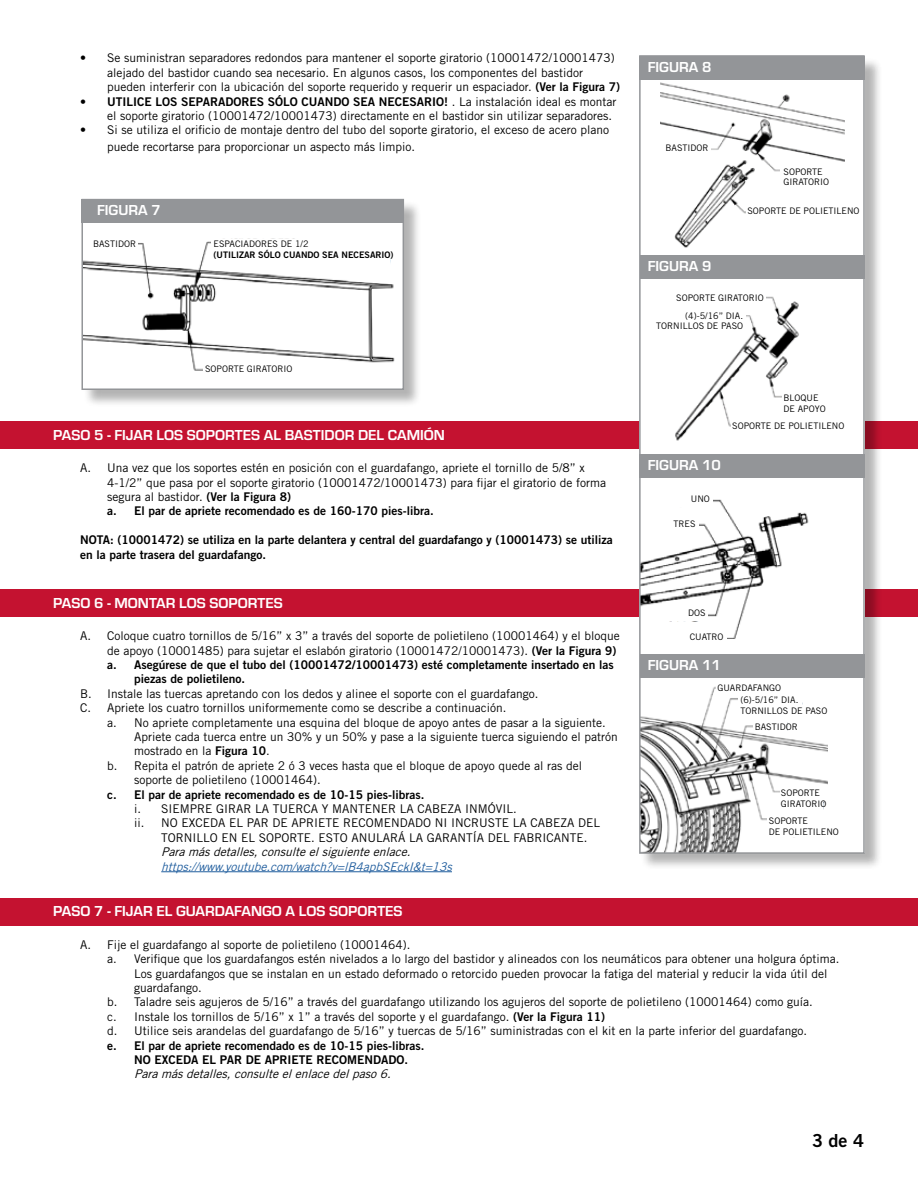
<style>
.page{position:relative;width:918px;height:1188px;background:#fff}
.page>*{position:absolute;margin:0;border:0;box-sizing:border-box;transform-origin:0 0}
.t1{font:18px "Trade Gothic LT Std Bd 2";color:#000}
.t2{font:700 15px "Eurostile";color:#fff}
.t3{font:12px/14.4px "Trade Gothic LT Std";color:#000}
.t4{font:12px/14.4px "Trade Gothic LT Std Bd 2";color:#000}
.t5{font:italic 12px "Trade Gothic LT Std";color:#000}
.t6{font:italic 12px "Trade Gothic LT Std";color:#215e9e}
.t7{font:9px/10.8px "Trade Gothic LT Std";color:#000}
.t8{font:9px "Trade Gothic LT Std Bd 2";color:#000}
.s1{font-family:"Trade Gothic LT Std Bd 2"}
.s2{font-family:"Trade Gothic LT Std"}
</style>
<div class="page">
<div style="left:0;top:421px;width:918px;height:28px;background:#c41230"></div>
<div style="left:0;top:589px;width:918px;height:27px;background:#c41230"></div>
<div style="left:0;top:898px;width:918px;height:28px;background:#c41230"></div>
<hr style="left:161px;top:871px;width:291px;height:1px;background:#215e9e">
<div style="left:83px;top:200px;width:339px;height:208px;background:#000;opacity:.3"></div>
<div style="left:81px;top:199px;width:323px;height:191px;background:#fff"></div>
<img style="left:84px;top:238px;width:311px;height:133px">
<div style="left:81px;top:199px;width:323px;height:191px;border:2px solid #939598"></div>
<div style="left:640px;top:57px;width:242px;height:813px;background:#000;opacity:.3"></div>
<div style="left:639px;top:56px;width:226px;height:796px;background:#fff"></div>
<img style="left:675px;top:296px;width:124px;height:145px">
<img style="left:642px;top:686px;width:186px;height:165px">
<img style="left:642px;top:499px;width:167px;height:140px">
<img style="left:661px;top:82px;width:183px;height:166px">
<div style="left:639px;top:56px;width:226px;height:24px;background:#939598"></div>
<div style="left:81px;top:199px;width:323px;height:24px;background:#939598"></div>
<div style="left:639px;top:454px;width:226px;height:24px;background:#939598"></div>
<div style="left:640px;top:255px;width:225px;height:24px;background:#939598"></div>
<div style="left:640px;top:654px;width:225px;height:24px;background:#939598"></div>
<div style="left:639px;top:55px;width:226px;height:799px;border:2px solid #939598"></div>
<div style="left:89px;top:238px;width:49px;height:13px;background:#fff"></div>
<div style="left:211px;top:239px;width:179px;height:28px;background:#fff"></div>
<div style="left:203px;top:362px;width:100px;height:14px;background:#fff"></div>
<div style="left:655px;top:141px;width:56px;height:14px;background:#fff"></div>
<div style="left:780px;top:165px;width:66px;height:26px;background:#fff"></div>
<div style="left:747px;top:205px;width:112px;height:15px;background:#fff"></div>
<div style="left:731px;top:419px;width:89px;height:16px;background:#fff"></div>
<div style="left:782px;top:391px;width:58px;height:24px;background:#fff"></div>
<div style="left:664px;top:292px;width:102px;height:14px;background:#fff"></div>
<div style="left:664px;top:310px;width:82px;height:25px;background:#fff"></div>
<div style="left:679px;top:630px;width:47px;height:15px;background:#fff"></div>
<div style="left:666px;top:606px;width:42px;height:15px;background:#fff"></div>
<div style="left:672px;top:493px;width:41px;height:14px;background:#fff"></div>
<div style="left:644px;top:515px;width:55px;height:17px;background:#fff"></div>
<div style="left:780px;top:788px;width:43px;height:22px;background:#fff"></div>
<div style="left:716px;top:683px;width:42px;height:10px;background:#fff"></div>
<div style="left:738px;top:695px;width:64px;height:23px;background:#fff"></div>
<div style="left:753px;top:722px;width:34px;height:9px;background:#fff"></div>
<div style="left:767px;top:816px;width:49px;height:21px;background:#fff"></div>
<p class="t3" style="left:107px;top:51px;width:514px;text-indent:-27px">• Se suministran separadores redondos para mantener el soporte giratorio (10001472/10001473) alejado del bastidor cuando sea necesario. En algunos casos, los componentes del bastidor pueden interferir con la ubicación del soporte requerido y requerir un espaciador. <span class="s1">(Ver la Figura 7)</span></p>
<p class="t4" style="left:80px;top:94px;width:538px">• UTILICE LOS SEPARADORES SÓLO CUANDO SEA NECESARIO! <span class="s2">. La instalación ideal es montar</span></p>
<p class="t3" style="left:107px;top:108px;width:506px">el soporte giratorio (10001472/10001473) directamente en el bastidor sin utilizar separadores.</p>
<p class="t3" style="left:107px;top:122px;width:503px;line-height:16.2px;text-indent:-27px">• Si se utiliza el orificio de montaje dentro del tubo del soporte giratorio, el exceso de acero plano puede recortarse para proporcionar un aspecto más limpio.</p>
<p class="t2" style="left:97px;top:200px;width:65px">FIGURA 7</p>
<p class="t7" style="left:93px;top:238px;width:45px">BASTIDOR</p>
<p class="t7" style="left:214px;top:238px;width:96px">ESPACIADORES DE 1/2</p>
<p class="t8" style="left:214px;top:249px;width:181px">(UTILIZAR SÓLO CUANDO SEA NECESARIO)</p>
<p class="t7" style="left:205px;top:363px;width:89px">SOPORTE GIRATORIO</p>
<p class="t2" style="left:53px;top:424px;width:393px">PASO 5 - FIJAR LOS SOPORTES AL BASTIDOR DEL CAMIÓN</p>
<p class="t3" style="left:107px;top:461px;width:500px;text-indent:-27px">A. Una vez que los soportes estén en posición con el guardafango, apriete el tornillo de 5/8” x<br>4-1/2” que pasa por el soporte giratorio (10001472/10001473) para fijar el giratorio de forma segura al bastidor. <span class="s1">(Ver la Figura 8)</span></p>
<p class="t4" style="left:107px;top:504px;width:328px">a. El par de apriete recomendado es de 160-170 pies-libra.</p>
<p class="t4" style="left:80px;top:532px;width:534px">NOTA: (10001472) se utiliza en la parte delantera y central del guardafango y (10001473) se utiliza en la parte trasera del guardafango.</p>
<p class="t2" style="left:53px;top:592px;width:231px">PASO 6 - MONTAR LOS SOPORTES</p>
<p class="t3" style="left:80px;top:629px;width:541px;text-align:right">A. Coloque cuatro tornillos de 5/16” x 3” a través del soporte de polietileno (10001464) y el bloque de apoyo (10001485) para sujetar el eslabón giratorio (10001472/10001473). <span class="s1">(Ver la Figura 9)</span></p>
<p class="t4" style="left:134px;top:657px;width:481px;text-indent:-27px">a. Asegúrese de que el tubo del (10001472/10001473) esté completamente insertado en las piezas de polietileno.</p>
<p class="t3" style="left:80px;top:686px;width:460px">B. Instale las tuercas apretando con los dedos y alinee el soporte con el guardafango.<br>C. Apriete los cuatro tornillos uniformemente como se describe a continuación.</p>
<p class="t3" style="left:107px;top:715px;width:500px">a. No apriete completamente una esquina del bloque de apoyo antes de pasar a la siguiente.</p>
<p class="t3" style="left:134px;top:729px;width:485px">Apriete cada tuerca entre un 30% y un 50% y pase a la siguiente tuerca siguiendo el patrón</p>
<p class="t3" style="left:134px;top:744px;width:137px">mostrado en la <span class="s1">Figura 10</span>.</p>
<p class="t3" style="left:107px;top:758px;width:476px">b. Repita el patrón de apriete 2 ó 3 veces hasta que el bloque de apoyo quede al ras del</p>
<p class="t3" style="left:134px;top:773px;width:188px">soporte de polietileno (10001464).</p>
<p class="t4" style="left:107px;top:787px;width:319px">c. El par de apriete recomendado es de 10-15 pies-libras.</p>
<p class="t3" style="left:134px;top:801px;width:384px">i. SIEMPRE GIRAR LA TUERCA Y MANTENER LA CABEZA INMÓVIL.</p>
<p class="t3" style="left:134px;top:816px;width:467px">ii. NO EXCEDA EL PAR DE APRIETE RECOMENDADO NI INCRUSTE LA CABEZA DEL</p>
<p class="t3" style="left:161px;top:830px;width:428px">TORNILLO EN EL SOPORTE. ESTO ANULARÁ LA GARANTÍA DEL FABRICANTE.</p>
<p class="t5" style="left:161px;top:845px;width:255px">Paramásdetalles,consulteelsiguienteenlace.</p>
<p class="t6" style="left:161px;top:859px;width:296px">https://www.youtube.com/watch?v=lB4apbSEckI&amp;t=13s</p>
<p class="t2" style="left:648px;top:56px;width:65px">FIGURA 8</p>
<p class="t7" style="left:666px;top:142px;width:45px">BASTIDOR</p>
<p class="t2" style="left:648px;top:255px;width:65px">FIGURA 9</p>
<p class="t7" style="left:784px;top:166px;width:47px">SOPORTE<br>GIRATORIO</p>
<p class="t7" style="left:747px;top:206px;width:114px">SOPORTE DE POLIETILENO</p>
<p class="t7" style="left:685px;top:289px;width:80px;line-height:17.5px;text-indent:-9px">SOPORTE GIRATORIO (4)-5/16” DIA.</p>
<p class="t7" style="left:656px;top:321px;width:89px">TORNILLOS DE PASO</p>
<p class="t7" style="left:784px;top:393px;width:44px">BLOQUE<br>DE APOYO</p>
<p class="t2" style="left:648px;top:454px;width:75px">FIGURA 10</p>
<p class="t7" style="left:691px;top:494px;width:20px">UNO</p>
<p class="t7" style="left:674px;top:518px;width:24px">TRES</p>
<p class="t7" style="left:732px;top:421px;width:114px">SOPORTE DE POLIETILENO</p>
<p class="t7" style="left:688px;top:608px;width:19px">DOS</p>
<p class="t7" style="left:690px;top:631px;width:35px">CUATRO</p>
<p class="t2" style="left:648px;top:654px;width:75px">FIGURA 11</p>
<p class="t7" style="left:740px;top:682px;width:59px;line-height:12px;text-indent:-23px">GUARDAFANGO (6)-5/16” DIA.</p>
<p class="t7" style="left:755px;top:703px;width:74px;line-height:15.9px;text-indent:-14px">TORNILLOS DE PASO<br>BASTIDOR</p>
<p class="t7" style="left:781px;top:787px;width:47px">SOPORTE<br>GIRATORIO</p>
<p class="t7" style="left:769px;top:816px;width:71px">SOPORTE<br>DE POLIETILENO</p>
<p class="t2" style="left:53px;top:901px;width:351px">PASO 7 - FIJAR EL GUARDAFANGO A LOS SOPORTES</p>
<p class="t3" style="left:80px;top:937px;width:332px">A. Fije el guardafango al soporte de polietileno (10001464).</p>
<p class="t3" style="left:107px;top:952px;width:734px">a. Verifique que los guardafangos estén nivelados a lo largo del bastidor y alineados con los neumáticos para obtener una holgura óptima.</p>
<p class="t3" style="left:134px;top:966px;width:695px">Los guardafangos que se instalan en un estado deformado o retorcido pueden provocar la fatiga del material y reducir la vida útil del</p>
<p class="t3" style="left:134px;top:980px;width:69px">guardafango.</p>
<p class="t3" style="left:107px;top:995px;width:707px">b. Taladre seis agujeros de 5/16” a través del guardafango utilizando los agujeros del soporte de polietileno (10001464) como guía.</p>
<p class="t3" style="left:107px;top:1009px;width:499px">c. Instale los tornillos de 5/16” x 1” a través del soporte y el guardafango. <span class="s1">(Ver la Figura 11)</span></p>
<p class="t3" style="left:107px;top:1024px;width:701px">d. Utilice seis arandelas del guardafango de 5/16” y tuercas de 5/16” suministradas con el kit en la parte inferior del guardafango.</p>
<p class="t4" style="left:134px;top:1038px;width:292px;text-indent:-27px">e. El par de apriete recomendado es de 10-15 pies-libras.<br>NO EXCEDA EL PAR DE APRIETE RECOMENDADO.</p>
<p class="t5" style="left:134px;top:1067px;width:262px">Paramásdetalles,consulteelenlacedelpaso6.</p>
<h1 class="t1" style="left:812px;top:1129px;width:53px">3 de 4</h1>
</div>
